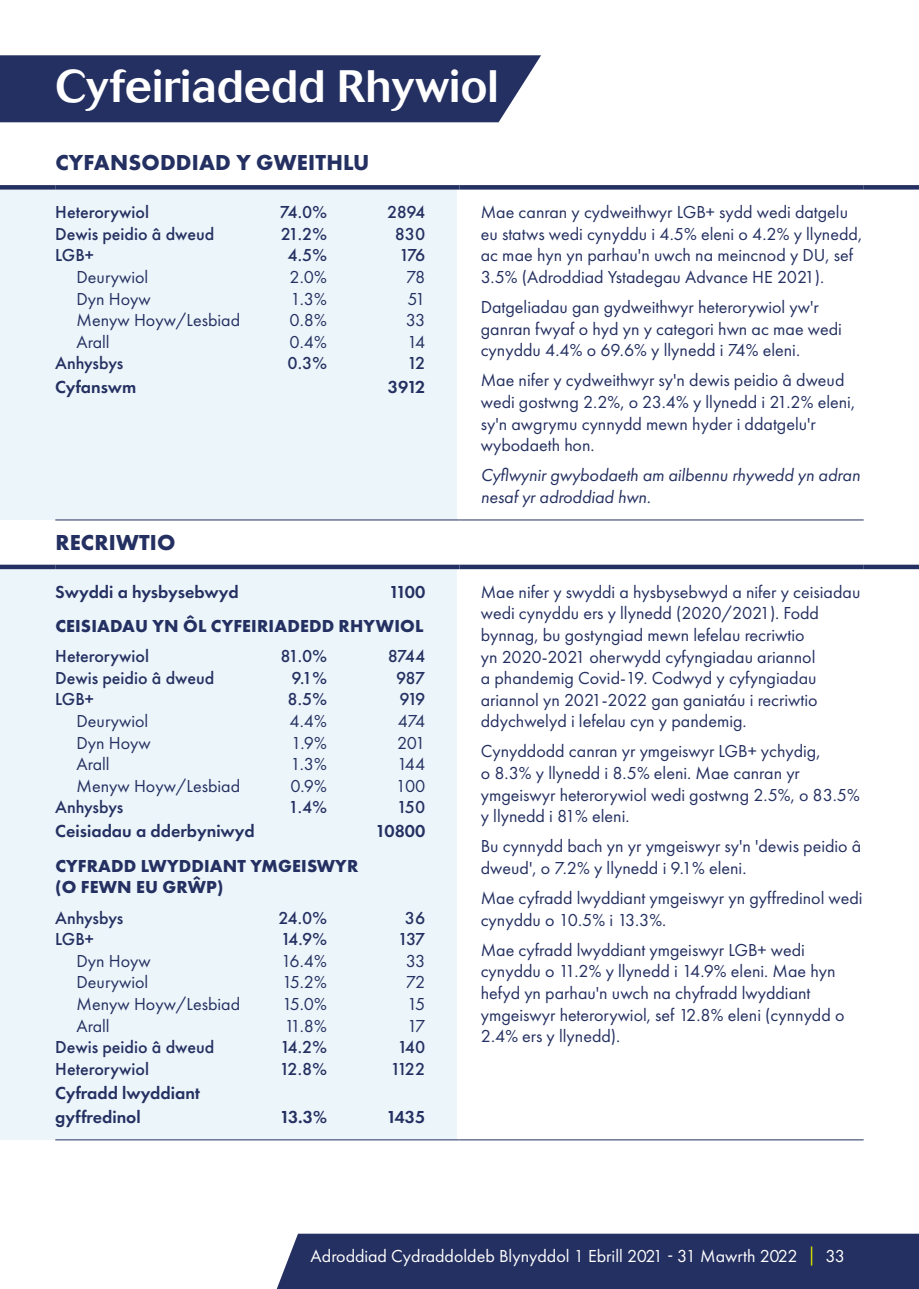
<style>
.page{position:relative;width:919px;height:1289px;background:#fff}
.page>*{position:absolute;margin:0;border:0;box-sizing:border-box;transform-origin:0 0}
.Heading{font:500 45px "Cosmos BQ";color:#fff}
.Sub_Heading{font:700 22.5px "Futura PT";letter-spacing:.01em;color:#243061}
.Body_Table{font:18px/21.6px "Futura PT";color:#243061}
.Body_Figures{font:500 18px "Futura PT";color:#243061}
.Body_Figures-2{font:18px "Futura PT";color:#243061}
.Body_Demi{font:600 18px/24px "Futura PT";color:#243061}
.Sub_Heading_2_Table{font:700 18px/21.6px "Futura PT";letter-spacing:.01em;color:#243061}
.Body_Table-2{font:italic 18px/21.6px "Futura PT";letter-spacing:-.005em;color:#243061}
.t1{font:18px "Futura PT";color:#fff}
</style>
<div class="page">
<div style="left:0;top:55px;width:541px;height:67px;background:#243061"></div>
<div style="left:0;top:189px;width:459px;height:950px;background:#ecf5fa"></div>
<div style="left:457px;top:189px;width:5px;height:330px;background:#fff"></div>
<div style="left:457px;top:569px;width:5px;height:570px;background:#fff"></div>
<hr style="left:55px;top:519px;width:404px;height:1px;background:#243061">
<hr style="left:55px;top:1139px;width:404px;height:1px;background:#243061">
<hr style="left:459px;top:519px;width:404px;height:1px;background:#243061">
<hr style="left:459px;top:1139px;width:404px;height:1px;background:#243061">
<svg style="left:0;top:185px;width:55px;height:4px"></svg>
<svg style="left:55px;top:185px;width:404px;height:4px;background:#283464"></svg>
<svg style="left:459px;top:185px;width:404px;height:4px;background:#283464"></svg>
<svg style="left:863px;top:185px;width:55px;height:4px"></svg>
<div style="left:0;top:564px;width:55px;height:5px;background:#243061"></div>
<div style="left:55px;top:564px;width:404px;height:5px;background:#243061"></div>
<div style="left:459px;top:564px;width:404px;height:5px;background:#243061"></div>
<div style="left:863px;top:564px;width:55px;height:5px;background:#243061"></div>
<div style="left:277px;top:1233px;width:641px;height:55px;background:#243061"></div>
<h1 class="Heading" style="left:55px;top:60px;width:445px">Cyfeiriadedd Rhywiol</h1>
<h2 class="Sub_Heading" style="left:55px;top:148px;width:315px">CYFANSODDIAD Y GWEITHLU</h2>
<p class="Body_Figures" style="left:55px;top:201px;width:95px">Heterorywiol</p>
<p class="Body_Figures" style="left:280px;top:201px;width:49px">74.0%</p>
<p class="Body_Figures" style="left:387px;top:201px;width:40px">2894</p>
<p class="Body_Figures" style="left:55px;top:223px;width:160px">Dewis peidio â dweud</p>
<p class="Body_Figures" style="left:281px;top:223px;width:48px">21.2%</p>
<p class="Body_Figures" style="left:395px;top:223px;width:32px">830</p>
<p class="Body_Figures" style="left:55px;top:244px;width:40px">LGB+</p>
<p class="Body_Figures" style="left:287px;top:244px;width:41px">4.5%</p>
<p class="Body_Figures" style="left:399px;top:244px;width:28px">176</p>
<p class="Body_Figures-2" style="left:77px;top:266px;width:73px">Deurywiol</p>
<p class="Body_Figures-2" style="left:289px;top:266px;width:39px">2.0%</p>
<p class="Body_Figures-2" style="left:406px;top:266px;width:21px">78</p>
<p class="Body_Figures-2" style="left:77px;top:288px;width:76px">Dyn Hoyw</p>
<p class="Body_Figures-2" style="left:290px;top:288px;width:38px">1.3%</p>
<p class="Body_Figures-2" style="left:407px;top:288px;width:19px">51</p>
<p class="Body_Figures-2" style="left:77px;top:309px;width:165px">Menyw Hoyw/Lesbiad</p>
<p class="Body_Figures-2" style="left:289px;top:309px;width:39px">0.8%</p>
<p class="Body_Figures-2" style="left:406px;top:309px;width:21px">33</p>
<p class="Body_Figures-2" style="left:77px;top:331px;width:35px">Arall</p>
<p class="Body_Figures-2" style="left:289px;top:331px;width:39px">0.4%</p>
<p class="Body_Figures-2" style="left:407px;top:331px;width:20px">14</p>
<p class="Body_Figures" style="left:55px;top:352px;width:70px">Anhysbys</p>
<p class="Body_Figures" style="left:287px;top:352px;width:41px">0.3%</p>
<p class="Body_Figures" style="left:407px;top:352px;width:20px">12</p>
<p class="Body_Demi" style="left:55px;top:375px;width:83px">Cyfanswm</p>
<p class="Body_Demi" style="left:388px;top:375px;width:39px">3912</p>
<h2 class="Sub_Heading" style="left:55px;top:528px;width:122px">RECRIWTIO</h2>
<p class="Body_Demi" style="left:55px;top:579px;width:185px">Swyddi a hysbysebwyd</p>
<p class="Body_Demi" style="left:389px;top:579px;width:38px">1100</p>
<p class="Sub_Heading_2_Table" style="left:55px;top:614px;width:369px">CEISIADAU YN ÔL CYFEIRIADEDD RHYWIOL</p>
<p class="Body_Figures" style="left:55px;top:645px;width:95px">Heterorywiol</p>
<p class="Body_Figures" style="left:280px;top:645px;width:48px">81.0%</p>
<p class="Body_Figures" style="left:387px;top:645px;width:39px">8744</p>
<p class="Body_Figures" style="left:55px;top:667px;width:160px">Dewis peidio â dweud</p>
<p class="Body_Figures" style="left:291px;top:667px;width:37px">9.1%</p>
<p class="Body_Figures" style="left:396px;top:667px;width:31px">987</p>
<p class="Body_Figures" style="left:55px;top:688px;width:40px">LGB+</p>
<p class="Body_Figures" style="left:287px;top:688px;width:41px">8.5%</p>
<p class="Body_Figures" style="left:399px;top:688px;width:27px">919</p>
<p class="Body_Figures-2" style="left:77px;top:710px;width:73px">Deurywiol</p>
<p class="Body_Figures-2" style="left:289px;top:710px;width:39px">4.4%</p>
<p class="Body_Figures-2" style="left:397px;top:710px;width:29px">474</p>
<p class="Body_Figures-2" style="left:77px;top:732px;width:76px">Dyn Hoyw</p>
<p class="Body_Figures-2" style="left:291px;top:732px;width:37px">1.9%</p>
<p class="Body_Figures-2" style="left:397px;top:732px;width:30px">201</p>
<p class="Body_Figures-2" style="left:77px;top:753px;width:35px">Arall</p>
<p class="Body_Figures-2" style="left:290px;top:753px;width:38px">1.3%</p>
<p class="Body_Figures-2" style="left:397px;top:753px;width:30px">144</p>
<p class="Body_Figures-2" style="left:77px;top:775px;width:165px">Menyw Hoyw/Lesbiad</p>
<p class="Body_Figures-2" style="left:290px;top:775px;width:38px">0.9%</p>
<p class="Body_Figures-2" style="left:396px;top:775px;width:31px">100</p>
<p class="Body_Figures" style="left:55px;top:796px;width:70px">Anhysbys</p>
<p class="Body_Figures" style="left:288px;top:796px;width:40px">1.4%</p>
<p class="Body_Figures" style="left:397px;top:796px;width:30px">150</p>
<p class="Body_Demi" style="left:55px;top:819px;width:201px">Ceisiadau a dderbyniwyd</p>
<p class="Body_Demi" style="left:375px;top:819px;width:51px">10800</p>
<p class="Sub_Heading_2_Table" style="left:55px;top:854px;width:304px">CYFRADD LWYDDIANT YMGEISWYR (O FEWN EU GRŴP)</p>
<p class="Body_Figures" style="left:55px;top:906px;width:70px">Anhysbys</p>
<p class="Body_Figures" style="left:278px;top:906px;width:50px">24.0%</p>
<p class="Body_Figures" style="left:405px;top:906px;width:22px">36</p>
<p class="Body_Figures" style="left:55px;top:928px;width:40px">LGB+</p>
<p class="Body_Figures" style="left:281px;top:928px;width:48px">14.9%</p>
<p class="Body_Figures" style="left:398px;top:928px;width:29px">137</p>
<p class="Body_Figures-2" style="left:77px;top:950px;width:76px">Dyn Hoyw</p>
<p class="Body_Figures-2" style="left:281px;top:950px;width:47px">16.4%</p>
<p class="Body_Figures-2" style="left:406px;top:950px;width:21px">33</p>
<p class="Body_Figures-2" style="left:77px;top:971px;width:73px">Deurywiol</p>
<p class="Body_Figures-2" style="left:282px;top:971px;width:46px">15.2%</p>
<p class="Body_Figures-2" style="left:406px;top:971px;width:21px">72</p>
<p class="Body_Figures-2" style="left:77px;top:993px;width:165px">Menyw Hoyw/Lesbiad</p>
<p class="Body_Figures-2" style="left:282px;top:993px;width:46px">15.0%</p>
<p class="Body_Figures-2" style="left:407px;top:993px;width:20px">15</p>
<p class="Body_Figures-2" style="left:77px;top:1014px;width:35px">Arall</p>
<p class="Body_Figures-2" style="left:284px;top:1014px;width:44px">11.8%</p>
<p class="Body_Figures-2" style="left:407px;top:1014px;width:20px">17</p>
<p class="Body_Figures" style="left:55px;top:1036px;width:160px">Dewis peidio â dweud</p>
<p class="Body_Figures" style="left:280px;top:1036px;width:48px">14.2%</p>
<p class="Body_Figures" style="left:397px;top:1036px;width:29px">140</p>
<p class="Body_Figures" style="left:55px;top:1057px;width:95px">Heterorywiol</p>
<p class="Body_Figures" style="left:279px;top:1057px;width:49px">12.8%</p>
<p class="Body_Figures" style="left:390px;top:1057px;width:36px">1122</p>
<p class="Body_Demi" style="left:55px;top:1080px;width:146px">Cyfradd lwyddiant gyffredinol</p>
<p class="Body_Demi" style="left:280px;top:1104px;width:49px">13.3%</p>
<p class="Body_Demi" style="left:386px;top:1104px;width:41px">1435</p>
<p class="Body_Table" style="left:480px;top:201px;width:383px">Mae canran y cydweithwyr LGB+ sydd wedi datgelu eu statws wedi cynyddu i 4.5% eleni o 4.2% y llynedd, ac mae hyn yn parhau'n uwch na meincnod y DU, sef 3.5% (Adroddiad Ystadegau Advance HE 2021).</p>
<p class="Body_Table" style="left:480px;top:296px;width:362px">Datgeliadau gan gydweithwyr heterorywiol yw'r ganran fwyaf o hyd yn y categori hwn ac mae wedi cynyddu 4.4% o 69.6% y llynedd i 74% eleni.</p>
<p class="Body_Table" style="left:480px;top:369px;width:376px">Mae nifer y cydweithwyr sy'n dewis peidio â dweud wedi gostwng 2.2%, o 23.4% y llynedd i 21.2% eleni, sy'n awgrymu cynnydd mewn hyder i ddatgelu'r wybodaeth hon.</p>
<p class="Body_Table-2" style="left:480px;top:464px;width:381px">Cyflwynir gwybodaeth am ailbennu rhywedd yn adran nesaf yr adroddiad hwn.</p>
<p class="Body_Table" style="left:480px;top:580px;width:381px">Mae nifer y swyddi a hysbysebwyd a nifer y ceisiadau wedi cynyddu ers y llynedd (2020/2021). Fodd bynnag, bu gostyngiad mewn lefelau recriwtio<br>yn 2020-2021 oherwydd cyfyngiadau ariannol<br>a phandemig Covid-19. Codwyd y cyfyngiadau ariannol yn 2021-2022 gan ganiatáu i recriwtio ddychwelyd i lefelau cyn y pandemig.</p>
<p class="Body_Table" style="left:480px;top:740px;width:380px">Cynyddodd canran yr ymgeiswyr LGB+ ychydig,<br>o 8.3% y llynedd i 8.5% eleni. Mae canran yr ymgeiswyr heterorywiol wedi gostwng 2.5%, o 83.5% y llynedd i 81% eleni.</p>
<p class="Body_Table" style="left:480px;top:835px;width:382px">Bu cynnydd bach yn yr ymgeiswyr sy'n 'dewis peidio â dweud', o 7.2% y llynedd i 9.1% eleni.</p>
<p class="Body_Table" style="left:480px;top:887px;width:383px">Mae cyfradd lwyddiant ymgeiswyr yn gyffredinol wedi cynyddu o 10.5% i 13.3%.</p>
<p class="Body_Table" style="left:480px;top:939px;width:365px">Mae cyfradd lwyddiant ymgeiswyr LGB+ wedi cynyddu o 11.2% y llynedd i 14.9% eleni. Mae hyn hefyd yn parhau'n uwch na chyfradd lwyddiant ymgeiswyr heterorywiol, sef 12.8% eleni (cynnydd o 2.4% ers y llynedd).</p>
<p class="t1" style="left:310px;top:1245px;width:488px">Adroddiad Cydraddoldeb Blynyddol 1 Ebrill 2021 - 31 Mawrth 2022</p>
<p class="t1" style="left:825px;top:1245px;width:21px">33</p>
</div>
